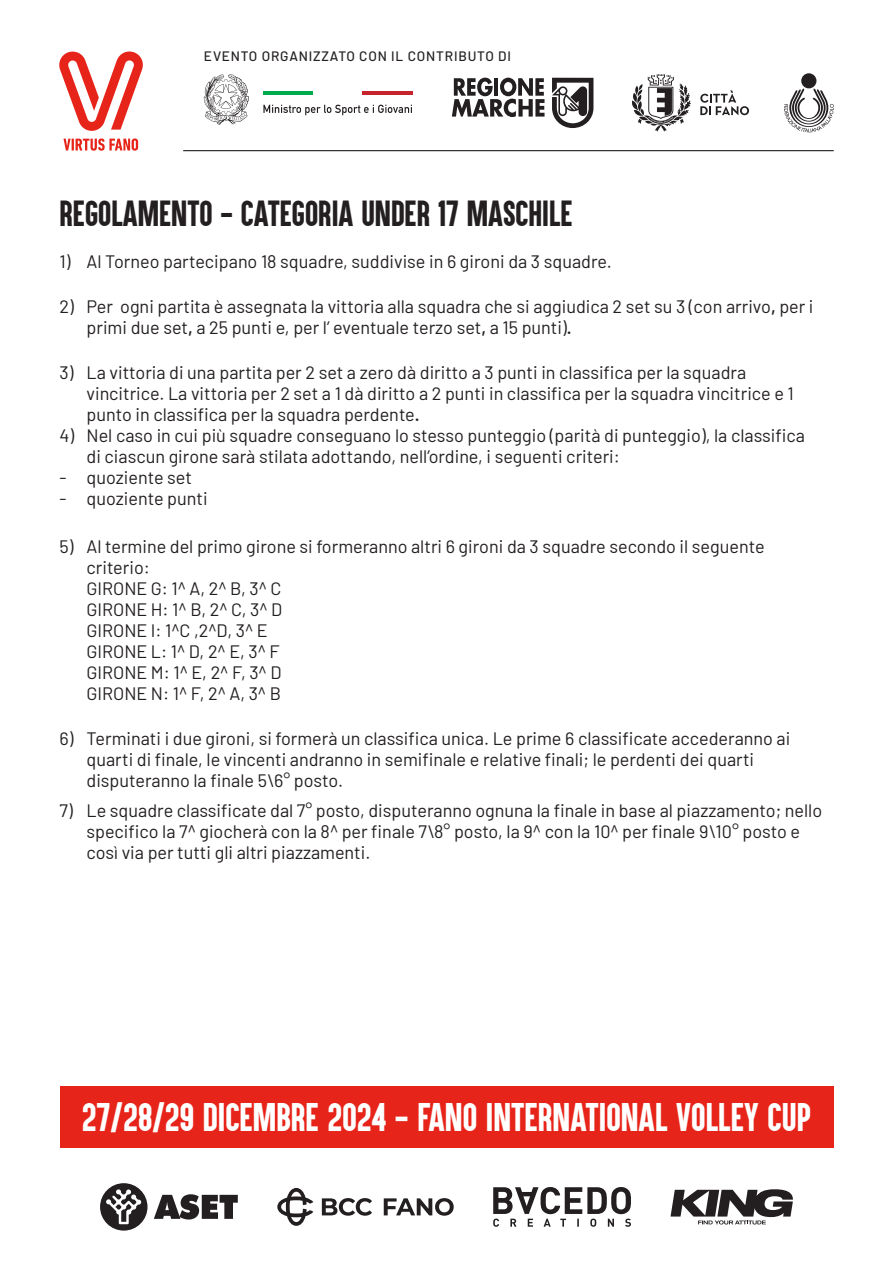
<style>
.page{position:relative;width:893px;height:1263px;background:#fff}
.page>*{position:absolute;margin:0;border:0;box-sizing:border-box;transform-origin:0 0}
.t1{font:33px "Aku&Kamu";color:#fff}
.t2{font:30px "Aku&Kamu";color:#231f20}
.t3{font:18px/21px "Barlow";color:#231f20}
.t4{font:500 13.65px "Barlow";letter-spacing:.06em;color:#231f20}
.s1{font-weight:600}
</style>
<div class="page">
<svg style="left:63px;top:138px;width:75px;height:13px"></svg>
<svg style="left:59px;top:51px;width:84px;height:80px"></svg>
<hr style="left:183px;top:150px;width:651px;height:1px;background:#231f20">
<svg style="left:452px;top:78px;width:92px;height:39px"></svg>
<svg style="left:552px;top:78px;width:41px;height:50px"></svg>
<div style="left:801px;top:73px;width:15px;height:15px;background:#231f20;border-radius:50%"></div>
<svg style="left:784px;top:88px;width:50px;height:44px"></svg>
<svg style="left:632px;top:74px;width:59px;height:58px"></svg>
<svg style="left:700px;top:90px;width:49px;height:25px"></svg>
<hr style="left:363px;top:92px;width:50px;height:3px;background:#c6232c">
<hr style="left:263px;top:92px;width:50px;height:3px;background:#00ab4d">
<svg style="left:263px;top:105px;width:149px;height:10px"></svg>
<svg style="left:204px;top:74px;width:45px;height:51px"></svg>
<svg style="left:493px;top:1187px;width:138px;height:40px"></svg>
<svg style="left:670px;top:1189px;width:123px;height:35px"></svg>
<svg style="left:154px;top:1194px;width:84px;height:25px"></svg>
<svg style="left:100px;top:1183px;width:47px;height:47px"></svg>
<svg style="left:277px;top:1188px;width:95px;height:38px"></svg>
<svg style="left:384px;top:1198px;width:70px;height:18px"></svg>
<div style="left:60px;top:1086px;width:773px;height:61px;background:#e72419"></div>
<p class="t4" style="left:204px;top:46px;width:309px">EVENTO ORGANIZZATO CON IL CONTRIBUTO DI</p>
<h2 class="t2" style="left:60px;top:194px;width:515px">REGOLAMENTO - CATEGORIA UNDER 17 MASCHILE</h2>
<p class="t3" style="left:60px;top:250px;width:554px">1) Al Torneo partecipano 18 squadre, suddivise in 6 gironi da 3 squadre.</p>
<p class="t3" style="left:87px;top:295px;width:728px;text-indent:-27px">2) Per ogni partita è assegnata la vittoria alla squadra che si aggiudica 2 set su 3 (con arrivo<span class="s1">,</span> per i primi due set<span class="s1">,</span> a 25 punti e, per l’ eventuale terzo set<span class="s1">,</span> a 15 punti)<span class="s1">.</span></p>
<p class="t3" style="left:87px;top:361px;width:709px;text-indent:-27px">3) La vittoria di una partita per 2 set a zero dà diritto a 3 punti in classifica per la squadra vincitrice. La vittoria per 2 set a 1 dà diritto a 2 punti in classifica per la squadra vincitrice e 1 punto in classifica per la squadra perdente<span class="s1">.</span></p>
<p class="t3" style="left:87px;top:424px;width:720px;text-indent:-27px">4) Nel caso in cui più squadre conseguano lo stesso punteggio (parità di punteggio), la classifica di ciascun girone sarà stilata adottando, nell’ordine, i seguenti criteri:</p>
<p class="t3" style="left:60px;top:466px;width:134px">- quoziente set</p>
<p class="t3" style="left:60px;top:487px;width:150px">- quoziente punti</p>
<p class="t3" style="left:87px;top:535px;width:680px;text-indent:-27px">5) Al termine del primo girone si formeranno altri 6 gironi da 3 squadre secondo il seguente criterio:<br>GIRONE G: 1^ A, 2^ B, 3^ C<br>GIRONE H: 1^ B, 2^ C, 3^ D<br>GIRONE I: 1^C ,2^D, 3^ E<br>GIRONE L: 1^ D, 2^ E, 3^ F<br>GIRONE M: 1^ E, 2^ F, 3^ D<br>GIRONE N: 1^ F, 2^ A, 3^ B</p>
<p class="t3" style="left:87px;top:727px;width:705px;text-indent:-27px">6) Terminati i due gironi, si formerà un classifica unica. Le prime 6 classificate accederanno ai quarti di finale, le vincenti andranno in semifinale e relative finali; le perdenti dei quarti disputeranno la finale 5\6° posto.</p>
<p class="t3" style="left:87px;top:799px;width:737px;text-indent:-27px">7) Le squadre classificate dal 7° posto, disputeranno ognuna la finale in base al piazzamento; nello specifico la 7^ giocherà con la 8^ per finale 7\8° posto, la 9^ con la 10^ per finale 9\10° posto e così via per tutti gli altri piazzamenti.</p>
<h1 class="t1" style="left:82px;top:1095px;width:730px">27/28/29 DICEMBRE 2024 - FANO INTERNATIONAL VOLLEY CUP</h1>
</div>
